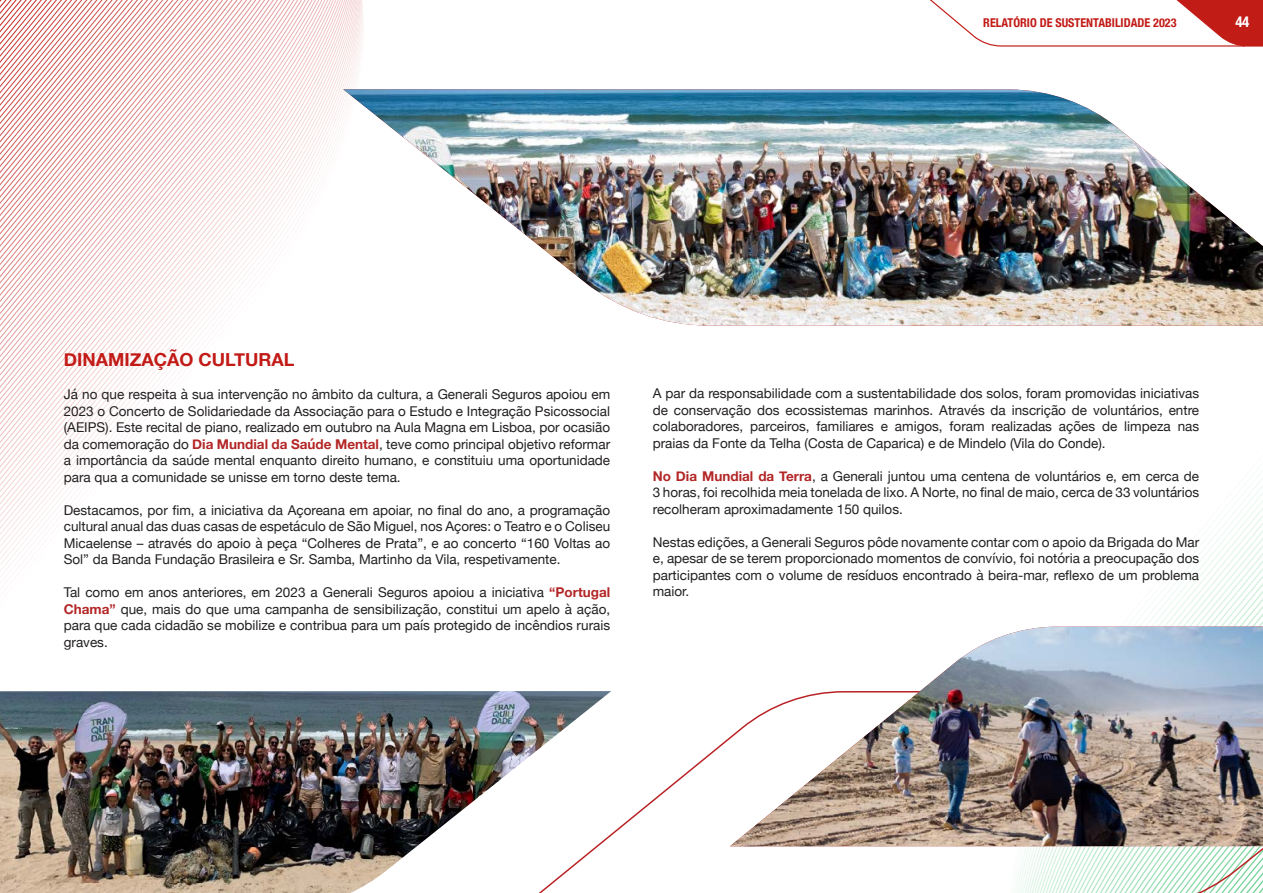
<style>
.page{position:relative;width:1263px;height:893px;background:#fff}
.page>*{position:absolute;margin:0;border:0;box-sizing:border-box;transform-origin:0 0}
.t1{font:700 18px "Helvetica Neue";color:#c21b17}
.t2{font:700 condensed 15px "Helvetica Neue";color:#fff}
.t3{font:13.5px/16.5px "Helvetica Neue";color:#221f20;text-align:justify}
.t4{font:700 condensed 12.15px "Helvetica Neue";color:#c21b17}
.s1{font-weight:700;color:#b32626}
</style>
<div class="page">
<svg style="left:930px;top:0;width:333px;height:47px"></svg>
<svg style="left:1140px;top:478px;width:123px;height:148px"></svg>
<svg style="left:0;top:40px;width:360px;height:537px"></svg>
<svg style="left:611px;top:737px;width:652px;height:156px"></svg>
<img style="left:730px;top:627px;width:533px;height:219px">
<img style="left:0;top:691px;width:611px;height:202px">
<img style="left:343px;top:89px;width:920px;height:237px">
<p class="t4" style="left:983px;top:12px;width:195px">RELATÓRIO DE SUSTENTABILIDADE 2023</p>
<p class="t2" style="left:1235px;top:9px;width:15px">44</p>
<h1 class="t1" style="left:64px;top:346px;width:232px">DINAMIZAÇÃO CULTURAL</h1>
<p class="t3" style="left:64px;top:387px;width:548px">Já no que respeita à sua intervenção no âmbito da cultura, a Generali Seguros apoiou em 2023 o Concerto de Solidariedade da Associação para o Estudo e Integração Psicossocial (AEIPS). Este recital de piano, realizado em outubro na Aula Magna em Lisboa, por ocasião da comemoração do <span class="s1">Dia Mundial da Saúde Mental</span>, teve como principal objetivo reformar a importância da saúde mental enquanto direito humano, e constituiu uma oportunidade para qua a comunidade se unisse em torno deste tema.</p>
<p class="t3" style="left:64px;top:502px;width:548px">Destacamos, por fim, a iniciativa da Açoreana em apoiar, no final do ano, a programação cultural anual das duas casas de espetáculo de São Miguel, nos Açores: o Teatro e o Coliseu Micaelense – através do apoio à peça “Colheres de Prata”, e ao concerto “160 Voltas ao Sol” da Banda Fundação Brasileira e Sr. Samba, Martinho da Vila, respetivamente.</p>
<p class="t3" style="left:64px;top:585px;width:548px">Tal como em anos anteriores, em 2023 a Generali Seguros apoiou a iniciativa <span class="s1">“Portugal Chama”</span> que, mais do que uma campanha de sensibilização, constitui um apelo à ação, para que cada cidadão se mobilize e contribua para um país protegido de incêndios rurais graves.</p>
<p class="t3" style="left:653px;top:386px;width:548px">A par da responsabilidade com a sustentabilidade dos solos, foram promovidas iniciativas de conservação dos ecossistemas marinhos. Através da inscrição de voluntários, entre colaboradores, parceiros, familiares e amigos, foram realizadas ações de limpeza nas praias da Fonte da Telha (Costa de Caparica) e de Mindelo (Vila do Conde).</p>
<p class="t3" style="left:653px;top:468px;width:548px"><span class="s1">No Dia Mundial da Terra</span>, a Generali juntou uma centena de voluntários e, em cerca de 3 horas, foi recolhida meia tonelada de lixo. A Norte, no final de maio, cerca de 33 voluntários recolheram aproximadamente 150 quilos.</p>
<p class="t3" style="left:653px;top:534px;width:548px">Nestas edições, a Generali Seguros pôde novamente contar com o apoio da Brigada do Mar e, apesar de se terem proporcionado momentos de convívio, foi notória a preocupação dos participantes com o volume de resíduos encontrado à beira-mar, reflexo de um problema maior.</p>
</div>
